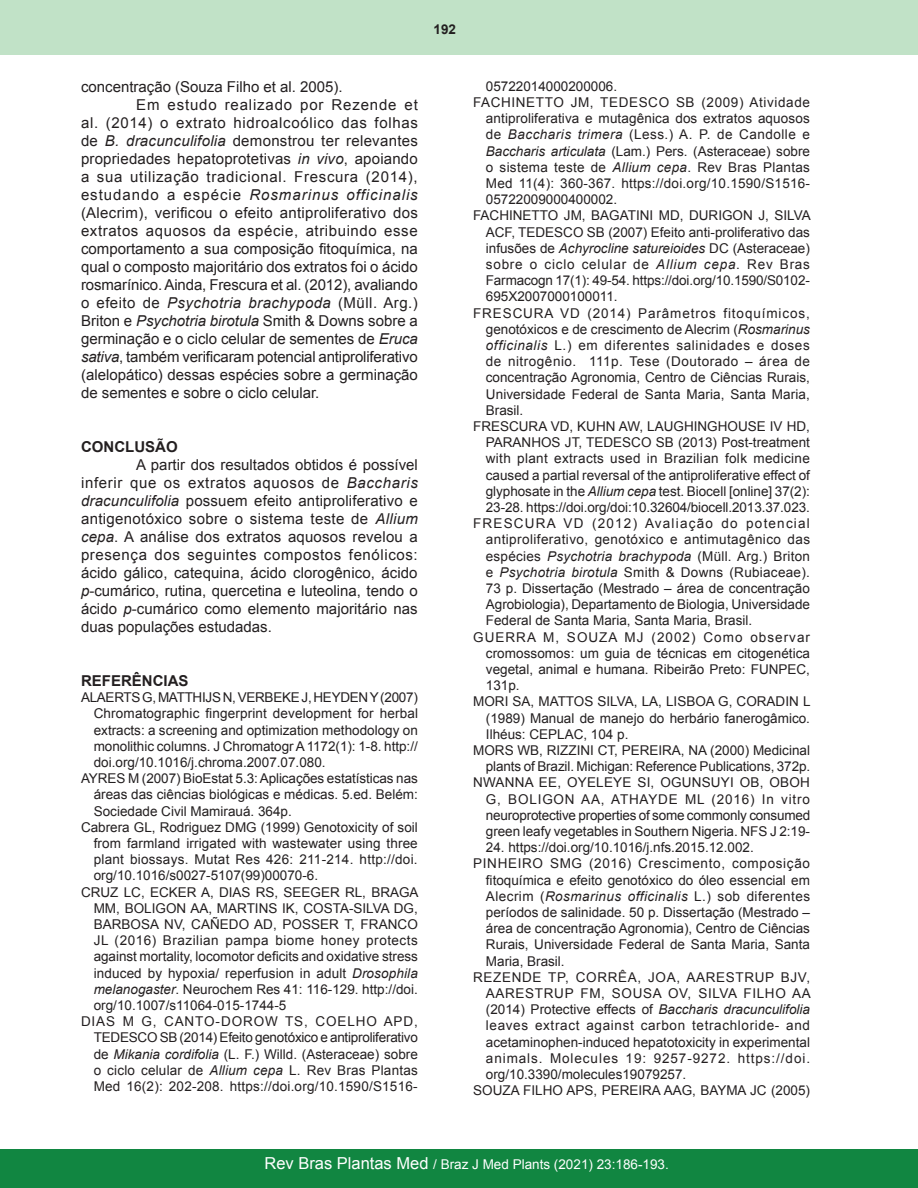
<style>
.page{position:relative;width:918px;height:1188px;background:#fff}
.page>*{position:absolute;margin:0;border:0;box-sizing:border-box;transform-origin:0 0}
.a-texto{font:15px/18px "Arial";color:#231f20;text-align:justify}
.a-texto-2{font:700 15px "Arial";color:#231f20}
.a-biblio{font:13.5px/16.2px "Arial";color:#231f20;text-align:justify}
.t1{font:13.5px "Arial";color:#fff}
.t2{font:700 13.5px "Arial";color:#231f20}
.s1{font-style:italic}
.s2{font-size:16.5px}
.s3{font-style:inherit}
</style>
<div class="page">
<div style="left:0;top:0;width:918px;height:55px;background:#c1e2c7"></div>
<div style="left:0;top:1149px;width:918px;height:39px;background:#118641"></div>
<p class="t2" style="left:434px;top:20px;width:24px">192</p>
<p class="a-texto" style="left:81px;top:78px;width:263px">concentração (Souza Filho et al. 2005).</p>
<p class="a-texto" style="left:81px;top:96px;width:339px;text-indent:55px">Em estudo realizado por Rezende et al. (2014) o extrato hidroalcoólico das folhas de <span class="s1">B. dracunculifolia</span> demonstrou ter relevantes propriedades hepatoprotetivas <span class="s1">in vivo</span>, apoiando a sua utilização tradicional. Frescura (2014), estudando a espécie <span class="s1">Rosmarinus officinalis </span>(Alecrim), verificou o efeito antiproliferativo dos extratos aquosos da espécie, atribuindo esse comportamento a sua composição fitoquímica, na qual o composto majoritário dos extratos foi o ácido rosmarínico. Ainda, Frescura et al. (2012), avaliando o efeito de <span class="s1">Psychotria brachypoda</span> (Müll. Arg.)<br>Briton e <span class="s1">Psychotria birotula</span> Smith &amp; Downs sobre a germinação e o ciclo celular de sementes de <span class="s1">Eruca sativa</span>, também verificaram potencial antiproliferativo (alelopático) dessas espécies sobre a germinação de sementes e sobre o ciclo celular.</p>
<p class="a-texto-2" style="left:81px;top:437px;width:98px">CONCLUSÃO</p>
<p class="a-texto" style="left:81px;top:456px;width:338px;text-indent:55px">A partir dos resultados obtidos é possível inferir que os extratos aquosos de <span class="s1">Baccharis dracunculifolia</span> possuem efeito antiproliferativo e antigenotóxico sobre o sistema teste de <span class="s1">Allium cepa</span>. A análise dos extratos aquosos revelou a presença dos seguintes compostos fenólicos: ácido gálico, catequina, ácido clorogênico, ácido <span class="s1">p</span>-cumárico, rutina, quercetina e luteolina, tendo o ácido <span class="s1">p</span>-cumárico como elemento majoritário nas duas populações estudadas.</p>
<p class="a-texto-2" style="left:81px;top:671px;width:109px">REFERÊNCIAS</p>
<p class="a-biblio" style="left:94px;top:689px;width:326px;text-indent:-13px">ALAERTS G, MATTHIJS N, VERBEKE J, HEYDEN Y (2007)<br>Chromatographic fingerprint development for herbal extracts: a screening and optimization methodology on monolithic columns. J Chromatogr A 1172(1): 1-8. http:// doi.org/10.1016/j.chroma.2007.07.080.</p>
<p class="a-biblio" style="left:94px;top:770px;width:326px;text-indent:-13px">AYRES M (2007) BioEstat 5.3: Aplicações estatísticas nas áreas das ciências biológicas e médicas. 5.ed. Belém:<br>Sociedade Civil Mamirauá. 364p.</p>
<p class="a-biblio" style="left:94px;top:819px;width:326px;text-indent:-13px">Cabrera GL, Rodriguez DMG (1999) Genotoxicity of soil from farmland irrigated with wastewater using three plant biossays. Mutat Res 426: 211-214. http://doi. org/10.1016/s0027-5107(99)00070-6.</p>
<p class="a-biblio" style="left:94px;top:884px;width:326px;text-indent:-13px">CRUZ LC, ECKER A, DIAS RS, SEEGER RL, BRAGA MM, BOLIGON AA, MARTINS IK, COSTA-SILVA DG, BARBOSA NV, CAÑEDO AD, POSSER T, FRANCO JL (2016) Brazilian pampa biome honey protects against mortality, locomotor deficits and oxidative stress induced by hypoxia/ reperfusion in adult <span class="s1">Drosophila melanogaster</span>. Neurochem Res 41: 116-129. http://doi. org/10.1007/s11064-015-1744-5</p>
<p class="a-biblio" style="left:94px;top:1013px;width:326px;text-indent:-13px">DIAS M G, CANTO-DOROW TS, COELHO APD, TEDESCO SB (2014) Efeito genotóxico e antiproliferativo de <span class="s1">Mikania cordifolia</span> (L. F.) Willd. (Asteraceae) sobre o ciclo celular de <span class="s1">Allium cepa</span> L. Rev Bras Plantas Med 16(2): 202-208. https://doi.org/10.1590/S1516-</p>
<p class="a-biblio" style="left:486px;top:78px;width:133px">05722014000200006.</p>
<p class="a-biblio" style="left:486px;top:94px;width:326px;text-indent:-13px">FACHINETTO JM, TEDESCO SB (2009) Atividade antiproliferativa e mutagênica dos extratos aquosos de <span class="s1">Baccharis trimera</span> (Less.) A. P. de Candolle e <span class="s1">Baccharis articulata</span> (Lam.) Pers. (Asteraceae) sobre o sistema teste de <span class="s1">Allium cepa</span>. Rev Bras Plantas Med 11(4): 360-367. https://doi.org/10.1590/S1516- 05722009000400002.</p>
<p class="a-biblio" style="left:486px;top:208px;width:326px;text-indent:-13px">FACHINETTO JM, BAGATINI MD, DURIGON J, SILVA ACF, TEDESCO SB (2007) Efeito anti-proliferativo das infusões de <span class="s1">Achyrocline satureioides</span> DC (Asteraceae) sobre o ciclo celular de <span class="s1">Allium cepa</span>. Rev Bras Farmacogn 17(1): 49-54. https://doi.org/10.1590/S0102- 695X2007000100011.</p>
<p class="a-biblio" style="left:486px;top:305px;width:326px;text-indent:-13px">FRESCURA VD (2014) Parâmetros fitoquímicos, genotóxicos e de crescimento de Alecrim (<span class="s1">Rosmarinus officinalis</span> L.) em diferentes salinidades e doses de nitrogênio. 111p. Tese (Doutorado – área de concentração Agronomia, Centro de Ciências Rurais, Universidade Federal de Santa Maria, Santa Maria, Brasil.</p>
<p class="a-biblio" style="left:486px;top:418px;width:326px;text-indent:-13px">FRESCURA VD, KUHN AW, LAUGHINGHOUSE IV HD, PARANHOS JT, TEDESCO SB (2013) Post-treatment with plant extracts used in Brazilian folk medicine caused a partial reversal of the antiproliferative effect of glyphosate in the <span class="s1">Allium cepa</span> test. Biocell [online] 37(2):<br>23-28. https://doi.org/doi:10.32604/biocell.2013.37.023.</p>
<p class="a-biblio" style="left:486px;top:516px;width:326px;text-indent:-13px">FRESCURA VD (2012) Avaliação do potencial antiproliferativo, genotóxico e antimutagênico das espécies <span class="s1">Psychotria brachypoda</span> (Müll. Arg.) Briton e <span class="s1">Psychotria birotula</span> Smith &amp; Downs (Rubiaceae).<br>73 p. Dissertação (Mestrado – área de concentração Agrobiologia), Departamento de Biologia, Universidade Federal de Santa Maria, Santa Maria, Brasil.</p>
<p class="a-biblio" style="left:486px;top:629px;width:326px;text-indent:-13px">GUERRA M, SOUZA MJ (2002) Como observar cromossomos: um guia de técnicas em citogenética vegetal, animal e humana. Ribeirão Preto: FUNPEC, 131p.</p>
<p class="a-biblio" style="left:486px;top:694px;width:326px;text-indent:-13px">MORI SA, MATTOS SILVA, LA, LISBOA G, CORADIN L (1989) Manual de manejo do herbário fanerogâmico.<br>Ilhéus: CEPLAC, 104 p.</p>
<p class="a-biblio" style="left:473px;top:742px;width:339px;text-align:right">MORS WB, RIZZINI CT, PEREIRA, NA (2000) Medicinal plants of Brazil. Michigan: Reference Publications, 372p.</p>
<p class="a-biblio" style="left:486px;top:775px;width:326px;text-indent:-13px">NWANNA EE, OYELEYE SI, OGUNSUYI OB, OBOH G, BOLIGON AA, ATHAYDE ML (2016) In vitro neuroprotective properties of some commonly consumed green leafy vegetables in Southern Nigeria. NFS J 2:19-</p>
<p class="a-biblio" style="left:486px;top:840px;width:269px">24. https://doi.org/10.1016/j.nfs.2015.12.002.</p>
<p class="a-biblio" style="left:486px;top:856px;width:326px;text-indent:-13px">PINHEIRO SMG (2016) Crescimento, composição fitoquímica e efeito genotóxico do óleo essencial em Alecrim (<span class="s1">Rosmarinus officinalis</span> L.) sob diferentes períodos de salinidade. 50 p. Dissertação (Mestrado – área de concentração Agronomia), Centro de Ciências Rurais, Universidade Federal de Santa Maria, Santa Maria, Brasil.</p>
<p class="a-biblio" style="left:486px;top:969px;width:326px;text-indent:-13px">REZENDE TP, CORRÊA, JOA, AARESTRUP BJV, AARESTRUP FM, SOUSA OV, SILVA FILHO AA (2014) Protective effects of <span class="s1">Baccharis dracunculifolia </span>leaves extract against carbon tetrachloride- and acetaminophen-induced hepatotoxicity in experimental animals. Molecules 19: 9257-9272. https://doi. org/10.3390/molecules19079257.</p>
<p class="a-biblio" style="left:473px;top:1083px;width:338px">SOUZA FILHO APS, PEREIRA AAG, BAYMA JC (2005)</p>
<p class="t1" style="left:264px;top:1155px;width:406px"><span class="s2">Rev Bras Plantas Med</span> / Braz J Med Plants (20<span class="s3">21</span>) 2<span class="s3">3</span>:<span class="s3">186-193</span>.</p>
</div>
